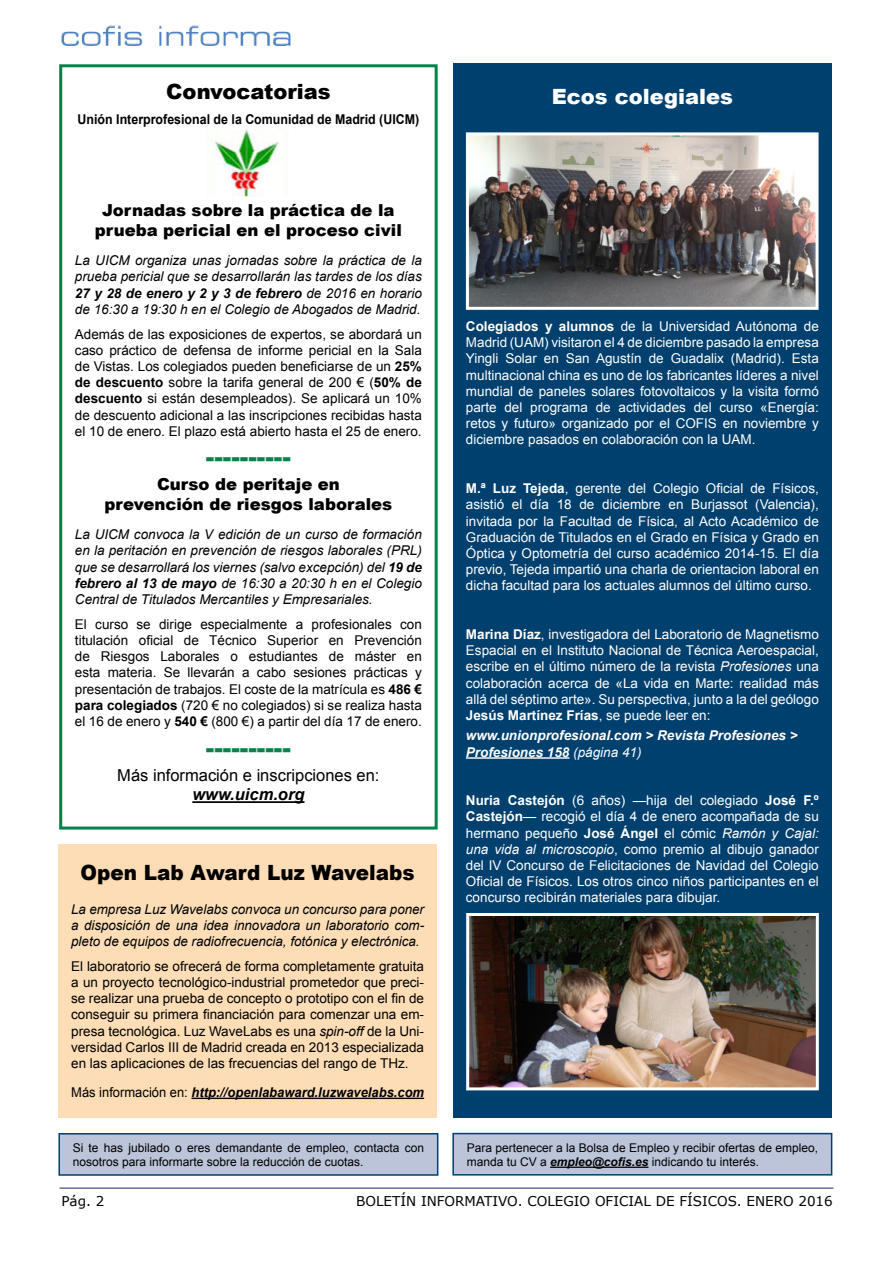
<style>
.page{position:relative;width:893px;height:1263px;background:#fff}
.page>*{position:absolute;margin:0;border:0;box-sizing:border-box;transform-origin:0 0}
.t1{font:900 25.5px "Arial";color:#008448}
.t2{font:900 21px "Arial";color:#000;scale:.95 1}
.t3{font:900 21px "Arial";color:#fff}
.t4{font:900 21px "Arial";color:#000}
.t5{font:900 16.5px/19.8px "Arial";color:#000;text-align:center}
.t6{font:16.5px "Arial";color:#000}
.t7{font:italic 700 16.5px "Arial";color:#000}
.t8{font:13.5px/16.2px "Arial";color:#fff;text-align:justify}
.t9{font:13.5px/16.2px "Arial";color:#000;text-align:justify}
.t10{font:italic 13.5px/16.2px "Arial";color:#000;text-align:justify}
.t11{font:italic 700 13.5px/16.2px "Arial";color:#fff}
.t12{font:13.5px "Verdana";color:#000}
.t13{font:italic 700 13.5px "Arial";color:#000;scale:.96 1}
.t14{font:700 13.5px "Arial";color:#000;scale:.92 1}
.t15{font:12px/14.4px "Arial";color:#000}
.s1{font-weight:700}
.s2{font-style:italic}
.s3{font-weight:400;font-style:normal}
.s4{font-weight:400}
.s5{font-weight:700;font-style:italic}
</style>
<div class="page">
<hr style="left:60px;top:1187px;width:773px;height:2px;background:#6d6a9d">
<img style="left:61px;top:26px;width:230px;height:20px">
<div style="left:453px;top:1133px;width:379px;height:42px;background:#bbc4d8"></div>
<hr style="left:550px;top:1166px;width:98px;height:2px;background:#000">
<div style="left:452px;top:1133px;width:380px;height:42px;border:2px solid #00406e"></div>
<div style="left:59px;top:1134px;width:379px;height:41px;background:#bbc4d8"></div>
<div style="left:58px;top:1133px;width:380px;height:43px;border:2px solid #00406e"></div>
<div style="left:453px;top:64px;width:379px;height:1054px;background:#00406e"></div>
<hr style="left:466px;top:757px;width:103px;height:2px;background:#fff">
<img style="left:470px;top:136px;width:344px;height:170px">
<div style="left:466px;top:132px;width:352px;height:178px;border:3px solid #fff"></div>
<div style="left:58px;top:844px;width:379px;height:274px;background:#fdddb6"></div>
<hr style="left:192px;top:1097px;width:232px;height:2px;background:#000">
<hr style="left:192px;top:801px;width:112px;height:2px;background:#000">
<div style="left:59px;top:64px;width:379px;height:765px;border:3px solid #008448"></div>
<img style="left:214px;top:127px;width:73px;height:70px">
<img style="left:470px;top:917px;width:345px;height:169px">
<div style="left:466px;top:913px;width:353px;height:177px;border:3px solid #fff"></div>
<h2 class="t4" style="left:166px;top:77px;width:166px">Convocatorias</h2>
<p class="t14" style="left:78px;top:110px;width:373px">Unión Interprofesional de la Comunidad de Madrid (UICM)</p>
<p class="t5" style="left:95px;top:200px;width:308px">Jornadas sobre la práctica de la prueba pericial en el proceso civil</p>
<p class="t10" style="left:75px;top:253px;width:348px">La UICM organiza unas jornadas sobre la práctica de la prueba pericial que se desarrollarán las tardes de los días <span class="s1">27 y 28 de enero y 2 y 3 de febrero</span> de 2016 en horario de 16:30 a 19:30 h en el Colegio de Abogados de Madrid.</p>
<p class="t9" style="left:75px;top:326px;width:348px">Además de las exposiciones de expertos, se abordará un caso práctico de defensa de informe pericial en la Sala de Vistas. Los colegiados pueden beneficiarse de un <span class="s1">25% de descuento</span> sobre la tarifa general de 200 € (<span class="s1">50% de descuento</span> si están desempleados). Se aplicará un 10% de descuento adicional a las inscripciones recibidas hasta el 10 de enero. El plazo está abierto hasta el 25 de enero.</p>
<h1 class="t1" style="left:206px;top:439px;width:86px">----------</h1>
<p class="t5" style="left:105px;top:474px;width:289px">Curso de peritaje en<br>prevención de riesgos laborales</p>
<p class="t10" style="left:75px;top:526px;width:348px">La UICM convoca la V edición de un curso de formación en la peritación en prevención de riesgos laborales (PRL) que se desarrollará los viernes (salvo excepción) del <span class="s1">19 de febrero al 13 de mayo</span> de 16:30 a 20:30 h en el Colegio Central de Titulados Mercantiles y Empresariales.</p>
<p class="t9" style="left:75px;top:616px;width:348px">El curso se dirige especialmente a profesionales con titulación oficial de Técnico Superior en Prevención de Riesgos Laborales o estudiantes de máster en esta materia. Se llevarán a cabo sesiones prácticas y presentación de trabajos. El coste de la matrícula es <span class="s1">486 € para colegiados</span> (720 € no colegiados) si se realiza hasta el 16 de enero y <span class="s1">540 €</span> (800 €) a partir del día 17 de enero.</p>
<h1 class="t1" style="left:206px;top:729px;width:86px">----------</h1>
<p class="t6" style="left:117px;top:764px;width:264px">Más información e inscripciones en:</p>
<p class="t7" style="left:192px;top:784px;width:114px">www.uicm.org</p>
<h2 class="t2" style="left:81px;top:858px;width:353px">Open Lab Award Luz Wavelabs</h2>
<p class="t10" style="left:71px;top:901px;width:354px">La empresa Luz Wavelabs convoca un concurso para poner a disposición de una idea innovadora un laboratorio com&shy;pleto de equipos de radiofrecuencia, fotónica y electrónica.</p>
<p class="t9" style="left:71px;top:958px;width:354px">El laboratorio se ofrecerá de forma completamente gratuita a un proyecto tecnológico-industrial prometedor que preci&shy;se realizar una prueba de concepto o prototipo con el fin de conseguir su primera financiación para comenzar una em&shy;presa tecnológica. Luz WaveLabs es una <span class="s2">spin-off</span> de la Uni&shy;versidad Carlos III de Madrid creada en 2013 especializada en las aplicaciones de las frecuencias del rango de THz.</p>
<p class="t13" style="left:71px;top:1083px;width:369px"><span class="s3">Más información en:</span> http://openlabaward.luzwavelabs.com</p>
<p class="t15" style="left:73px;top:1140px;width:353px">Si te has jubilado o eres demandante de empleo, contacta con nosotros para informarte sobre la reducción de cuotas.</p>
<h2 class="t3" style="left:552px;top:82px;width:183px">Ecos colegiales</h2>
<p class="t8" style="left:466px;top:318px;width:354px"><span class="s1">Colegiados y alumnos</span> de la Universidad Autónoma de Madrid (UAM) visitaron el 4 de diciembre pasado la empresa Yingli Solar en San Agustín de Guadalix (Madrid). Esta multinacional china es uno de los fabricantes líderes a nivel mundial de paneles solares fotovoltaicos y la visita formó parte del programa de actividades del curso «Energía: retos y futuro» organizado por el COFIS en noviembre y diciembre pasados en colaboración con la UAM.</p>
<p class="t8" style="left:466px;top:480px;width:354px"><span class="s1">M.ª Luz Tejeda</span>, gerente del Colegio Oficial de Físicos, asistió el día 18 de diciembre en Burjassot (Valencia), invitada por la Facultad de Física, al Acto Académico de Graduación de Titulados en el Grado en Física y Grado en Óptica y Optometría del curso académico 2014-15. El día previo, Tejeda impartió una charla de orientacion laboral en dicha facultad para los actuales alumnos del último curso.</p>
<p class="t8" style="left:466px;top:626px;width:354px"><span class="s1">Marina Díaz</span>, investigadora del Laboratorio de Magnetismo Espacial en el Instituto Nacional de Técnica Aeroespacial, escribe en el último número de la revista <span class="s2">Profesiones</span> una colaboración acerca de «La vida en Marte: realidad más allá del séptimo arte». Su perspectiva, junto a la del geólogo <span class="s1">Jesús Martínez Frías</span>, se puede leer en:</p>
<p class="t11" style="left:466px;top:728px;width:333px">www.unionprofesional.com &gt; Revista Profesiones &gt;<br>Profesiones 158 <span class="s4">(página 41)</span></p>
<p class="t8" style="left:466px;top:792px;width:354px"><span class="s1">Nuria Castejón</span> (6 años) —hija del colegiado <span class="s1">José F.º Castejón</span>— recogió el día 4 de enero acompañada de su hermano pequeño <span class="s1">José Ángel</span> el cómic <span class="s2">Ramón y Cajal: una vida al microscopio</span>, como premio al dibujo ganador del IV Concurso de Felicitaciones de Navidad del Colegio Oficial de Físicos. Los otros cinco niños participantes en el concurso recibirán materiales para dibujar.</p>
<p class="t15" style="left:467px;top:1140px;width:353px">Para pertenecer a la Bolsa de Empleo y recibir ofertas de empleo, manda tu CV a <span class="s5">empleo@cofis.es</span> indicando tu interés.</p>
<p class="t12" style="left:61px;top:1193px;width:44px">Pág. 2</p>
<p class="t12" style="left:356px;top:1193px;width:478px">BOLETÍN INFORMATIVO. COLEGIO OFICIAL DE FÍSICOS. ENERO 2016</p>
</div>
